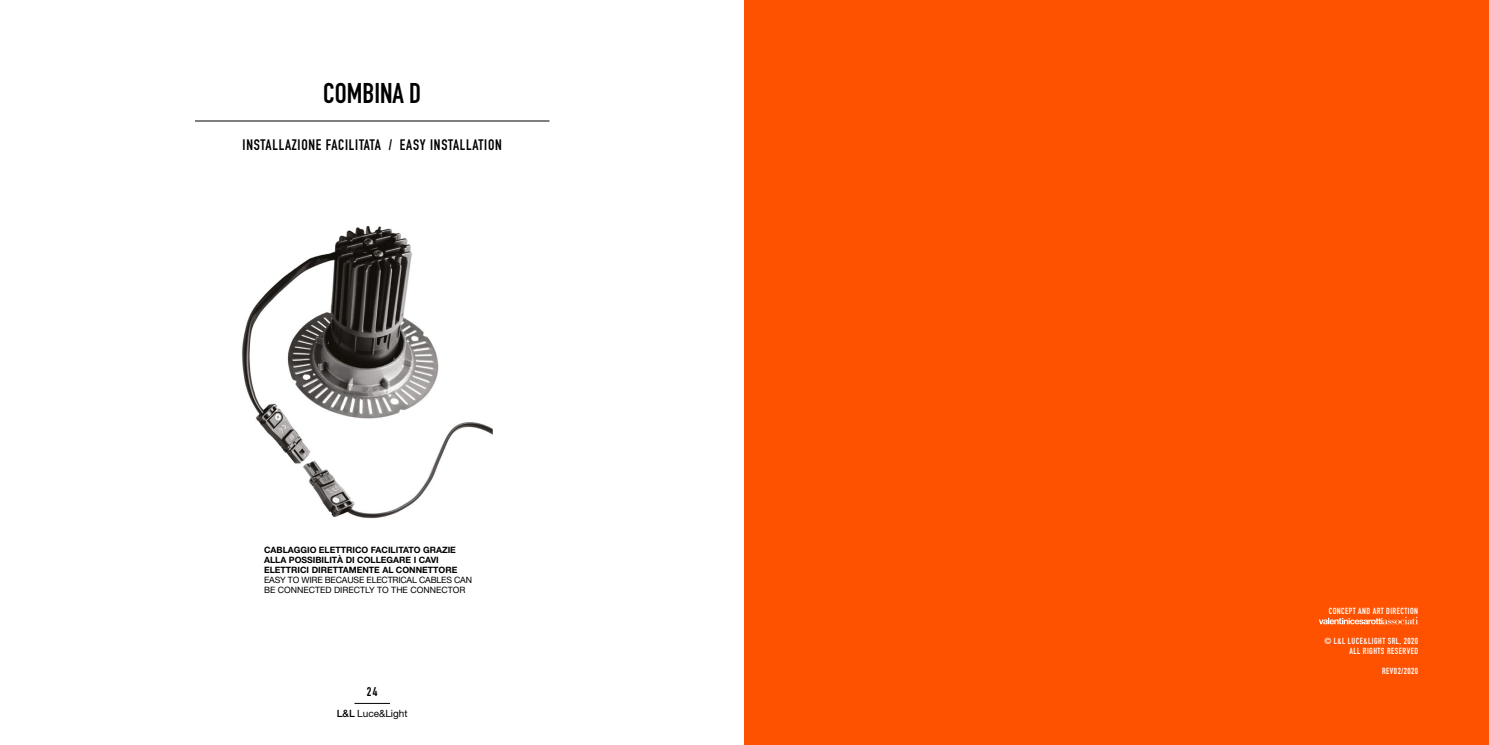
<style>
.page{position:relative;width:1489px;height:745px;background:#fff}
.page>*{position:absolute;margin:0;border:0;box-sizing:border-box;transform-origin:0 0}
.t1{font:28.12px "DIN Engschrift";color:#000}
.t2{font:15px "DIN Engschrift";letter-spacing:.05em;color:#000}
.t3{font:12.5px "DIN Engschrift";color:#000}
.t4{font:10px "Helvetica Neue";color:#000}
.t5{font:700 8.75px/10px "Helvetica Neue";color:#000}
.t6{font:8.75px/10px "DIN Engschrift";letter-spacing:.05em;color:#fff;text-align:right}
.t7{font:8.75px/10px "Helvetica Neue";letter-spacing:-.02em;color:#000}
.s1{font-weight:500}
</style>
<div class="page">
<img style="left:242px;top:226px;width:251px;height:293px">
<hr style="left:195px;top:121px;width:354px;height:1px;background:#000">
<hr style="left:354px;top:702px;width:36px;height:1px;background:#000">
<div style="left:744px;top:0;width:744px;height:744px;background:#ff5200"></div>
<svg style="left:1319px;top:616px;width:98px;height:8px"></svg>
<h1 class="t1" style="left:323px;top:77px;width:99px">COMBINA D</h1>
<h2 class="t2" style="left:242px;top:136px;width:261px">INSTALLAZIONE FACILITATA / EASY INSTALLATION</h2>
<p class="t5" style="left:264px;top:544px;width:195px">CABLAGGIO ELETTRICO FACILITATO GRAZIE<br>ALLA POSSIBILITÀ DI COLLEGARE I CAVI<br>ELETTRICI DIRETTAMENTE AL CONNETTORE</p>
<p class="t7" style="left:264px;top:574px;width:209px">EASY TO WIRE BECAUSE ELECTRICAL CABLES CAN<br>BE CONNECTED DIRECTLY TO THE CONNECTOR</p>
<h3 class="t3" style="left:367px;top:684px;width:12px">24</h3>
<p class="t4" style="left:337px;top:706px;width:72px"><span class="s1">L&amp;L</span> Luce&amp;Light</p>
<p class="t6" style="left:1328px;top:605px;width:91px">CONCEPT AND ART DIRECTION</p>
<p class="t6" style="left:1324px;top:635px;width:95px">© L&amp;L LUCE&amp;LIGHT SRL, 2020<br>ALL RIGHTS RESERVED</p>
<p class="t6" style="left:1381px;top:665px;width:37px">REV02/2020</p>
</div>
